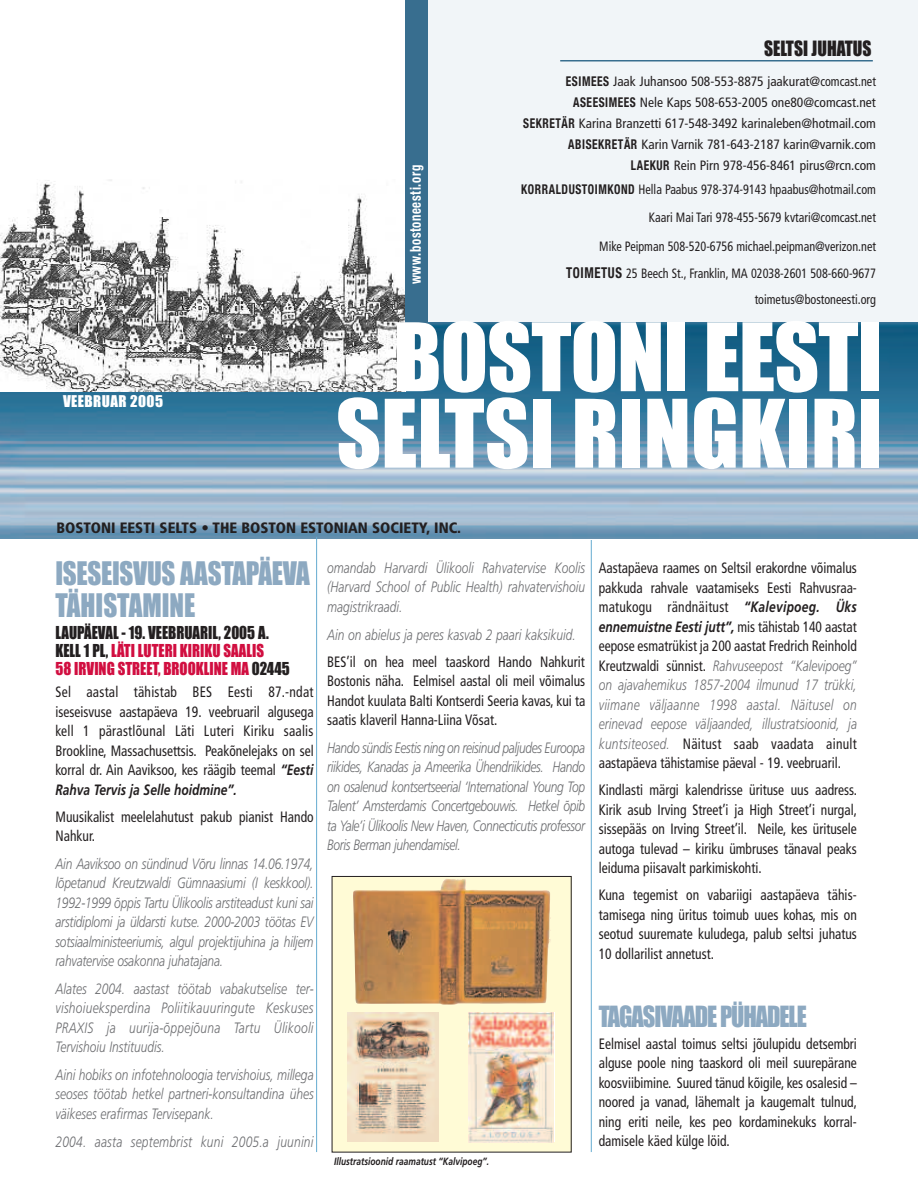
<style>
.page{position:relative;width:918px;height:1188px;background:#fff}
.page>*{position:absolute;margin:0;border:0;box-sizing:border-box;transform-origin:0 0}
.t1{font:87.15px/76.5px "Impact";letter-spacing:-.005em;color:#fff;text-align:right}
.t2{font:30px/31.5px "Impact";letter-spacing:-.01em;color:#8da9c1;scale:.9 1}
.t3{font:27px "Impact";letter-spacing:-.045em;color:#8da9c1;scale:.9 1}
.t4{font:19.5px "Impact";color:#231f20;scale:.9 1}
.t5{font:16.5px/18px "Impact";color:#d10e40;scale:.9 1}
.t6{font:condensed 15px/19.5px "Frutiger";color:#231f20;text-align:justify;scale:.9 1}
.t7{font:italic 300 15px/19.5px "Frutiger";color:#6c6d70;text-align:justify;scale:.8 1}
.t8{font:900 condensed 15px "Frutiger";color:#231f20}
.t9{font:700 condensed 15px "Helvetica Neue";letter-spacing:.05em;color:#fff;scale:.85 1}
.t10{font:15px "Impact";letter-spacing:.025em;color:#fff}
.t11{font:condensed 13.5px/21px "Frutiger";color:#231f20;text-align:right}
.t12{font:condensed 13.5px/28.5px "Frutiger";color:#231f20;text-align:right;scale:.9 1}
.t13{font:italic 700 10.5px "Frutiger";color:#231f20;scale:.8 1}
.s1{font-family:"Helvetica Neue";font-weight:700}
.s2{font-family:"Helvetica Neue";font-weight:700;font-size:15px}
.s3{color:#231f20}
.s4{font-weight:700;font-style:italic;font-stretch:normal}
.s5{font-weight:300;font-style:italic;font-stretch:normal;color:#6c6d70}
</style>
<div class="page">
<div style="left:427px;top:0;width:491px;height:322px;background:#f1f5f8"></div>
<img style="left:0;top:322px;width:918px;height:216px">
<hr style="left:591px;top:540px;width:1px;height:612px;background:#65abd0">
<hr style="left:316px;top:537px;width:1px;height:615px;background:#65abd0">
<hr style="left:560px;top:60px;width:313px;height:2px;background:#386e8f">
<img style="left:0;top:179px;width:405px;height:212px">
<div style="left:405px;top:1px;width:23px;height:323px;background:#386e8f"></div>
<div style="left:332px;top:876px;width:239px;height:276px;background:#fffbd6"></div>
<div style="left:332px;top:876px;width:240px;height:276px;border:1px solid #231f20"></div>
<img style="left:353px;top:879px;width:198px;height:126px">
<img style="left:468px;top:1012px;width:86px;height:130px">
<svg style="left:347px;top:1013px;width:92px;height:129px"></svg>
<img style="left:348px;top:1013px;width:90px;height:129px">
<p class="t10" style="left:63px;top:393px;width:102px">VEEBRUAR 2005</p>
<h3 class="t4" style="left:764px;top:37px;width:121px">SELTSI JUHATUS</h3>
<p class="t11" style="left:523px;top:72px;width:354px"><span class="s1">ESIMEES</span> Jaak Juhansoo 508-553-8875 jaakurat@comcast.net <span class="s1">ASEESIMEES</span> Nele Kaps 508-653-2005 one80@comcast.net <span class="s1">SEKRETÄR</span> Karina Branzetti 617-548-3492 karinaleben@hotmail.com <span class="s1">ABISEKRETÄR</span> Karin Varnik 781-643-2187 karin@varnik.com<br><span class="s1">LAEKUR</span> Rein Pirn 978-456-8461 pirus@rcn.com</p>
<p class="t12" style="left:521px;top:176px;width:396px"><span class="s1">KORRALDUSTOIMKOND</span> Hella Paabus 978-374-9143 hpaabus@hotmail.com<br>Kaari Mai Tari 978-455-5679 kvtari@comcast.net<br>Mike Peipman 508-520-6756 michael.peipman@verizon.net</p>
<p class="t12" style="left:566px;top:261px;width:346px;line-height:26.4px"><span class="s2">TOIMETUS</span> 25 Beech St., Franklin, MA 02038-2601 508-660-9677 toimetus@bostoneesti.org</p>
<p class="t9" style="left:410px;top:284px;width:142px;rotate:-90deg">www.bostoneesti.org</p>
<h1 class="t1" style="left:336px;top:323px;width:548px">BOSTONI EESTI<br>SELTSI RINGKIRI</h1>
<p class="t8" style="left:57px;top:521px;width:406px">BOSTONI EESTI SELTS • THE BOSTON ESTONIAN SOCIETY, INC.</p>
<h2 class="t2" style="left:56px;top:559px;width:284px">ISESEISVUS AASTAPÄEVA<br>TÄHISTAMINE</h2>
<p class="t5" style="left:56px;top:625px;width:262px"><span class="s3">LAUPÄEVAL - 19. VEEBRUARIL, 2005 A.<br>KELL 1 PL,</span> LÄTI LUTERI KIRIKU SAALIS<br>58 IRVING STREET, BROOKLINE MA <span class="s3">02445</span></p>
<p class="t6" style="left:55px;top:683px;width:288px">Sel aastal tähistab BES Eesti 87.-ndat iseseisvuse aastapäeva 19. veebruaril algusega kell 1 pärastlõunal Läti Luteri Kiriku saalis Brookline, Massachusettsis. Peakõnelejaks on sel korral dr. Ain Aaviksoo, kes räägib teemal <span class="s4">“Eesti Rahva Tervis ja Selle hoidmine”.</span></p>
<p class="t6" style="left:56px;top:808px;width:288px">Muusikalist meelelahutust pakub pianist Hando<br>Nahkur.</p>
<p class="t7" style="left:55px;top:855px;width:324px">Ain Aaviksoo on sündinud Võru linnas 14.06.1974, lõpetanud Kreutzwaldi Gümnaasiumi (I keskkool).<br>1992-1999 õppis Tartu Ülikoolis arstiteadust kuni sai arstidiplomi ja üldarsti kutse. 2000-2003 töötas EV sotsiaalministeeriumis, algul projektijuhina ja hiljem rahvatervise osakonna juhatajana.</p>
<p class="t7" style="left:55px;top:980px;width:324px">Alates 2004. aastast töötab vabakutselise ter&shy;vishoiueksperdina Poliitikauuringute Keskuses PRAXIS ja uurija-õppejõuna Tartu Ülikooli Tervishoiu Instituudis.</p>
<p class="t7" style="left:55px;top:1066px;width:324px">Aini hobiks on infotehnoloogia tervishoius, millega seoses töötab hetkel partneri-konsultandina ühes väikeses erafirmas Tervisepank.</p>
<p class="t7" style="left:55px;top:1133px;width:324px">2004. aasta septembrist kuni 2005.a juunini</p>
<p class="t7" style="left:327px;top:559px;width:324px">omandab Harvardi Ülikooli Rahvatervise Koolis (Harvard School of Public Health) rahvatervishoiu magistrikraadi.</p>
<p class="t7" style="left:327px;top:626px;width:312px">Ain on abielus ja peres kasvab 2 paari kaksikuid.</p>
<p class="t6" style="left:327px;top:653px;width:288px">BES’il on hea meel taaskord Hando Nahkurit Bostonis näha. Eelmisel aastal oli meil võimalus Handot kuulata Balti Kontserdi Seeria kavas, kui ta saatis klaveril Hanna-Liina Võsat.</p>
<p class="t7" style="left:327px;top:739px;width:324px">Hando sündis Eestis ning on reisinud paljudes Euroopa riikides, Kanadas ja Ameerika Ühendriikides. Hando on osalenud kontsertseerial ‘International Young Top Talent’ Amsterdamis Concertgebouwis. Hetkel õpib ta Yale’i Ülikoolis New Haven, Connecticutis professor Boris Berman juhendamisel.</p>
<p class="t13" style="left:334px;top:1157px;width:195px">Illustratsioonid raamatust “Kalvipoeg”.</p>
<p class="t6" style="left:599px;top:559px;width:288px">Aastapäeva raames on Seltsil erakordne võimalus pakkuda rahvale vaatamiseks Eesti Rahvusraa&shy;matukogu rändnäitust <span class="s4">“Kalevipoeg. Üks ennemuistne Eesti jutt”,</span> mis tähistab 140 aastat eepose esmatrükist ja 200 aastat Fredrich Reinhold Kreutzwaldi sünnist. <span class="s5">Rahvuseepost “Kalevipoeg” on ajavahemikus 1857-2004 ilmunud 17 trükki, viimane väljaanne 1998 aastal. Näitusel on erinevad eepose väljaanded, illustratsioonid, ja kuntsiteosed.</span> Näitust saab vaadata ainult aastapäeva tähistamise päeval - 19. veebruaril.</p>
<p class="t6" style="left:599px;top:781px;width:288px">Kindlasti märgi kalendrisse ürituse uus aadress.<br>Kirik asub Irving Street’i ja High Street’i nurgal, sissepääs on Irving Street’il. Neile, kes üritusele autoga tulevad – kiriku ümbruses tänaval peaks leiduma piisavalt parkimiskohti.</p>
<p class="t6" style="left:599px;top:886px;width:288px">Kuna tegemist on vabariigi aastapäeva tähis&shy;tamisega ning üritus toimub uues kohas, mis on seotud suuremate kuludega, palub seltsi juhatus 10 dollarilist annetust.</p>
<h3 class="t3" style="left:599px;top:1002px;width:233px">TAGASIVAADE PÜHADELE</h3>
<p class="t6" style="left:599px;top:1035px;width:288px">Eelmisel aastal toimus seltsi jõulupidu detsembri alguse poole ning taaskord oli meil suurepärane koosviibimine. Suured tänud kõigile, kes osalesid – noored ja vanad, lähemalt ja kaugemalt tulnud, ning eriti neile, kes peo kordaminekuks korral&shy;damisele käed külge löid.</p>
</div>
